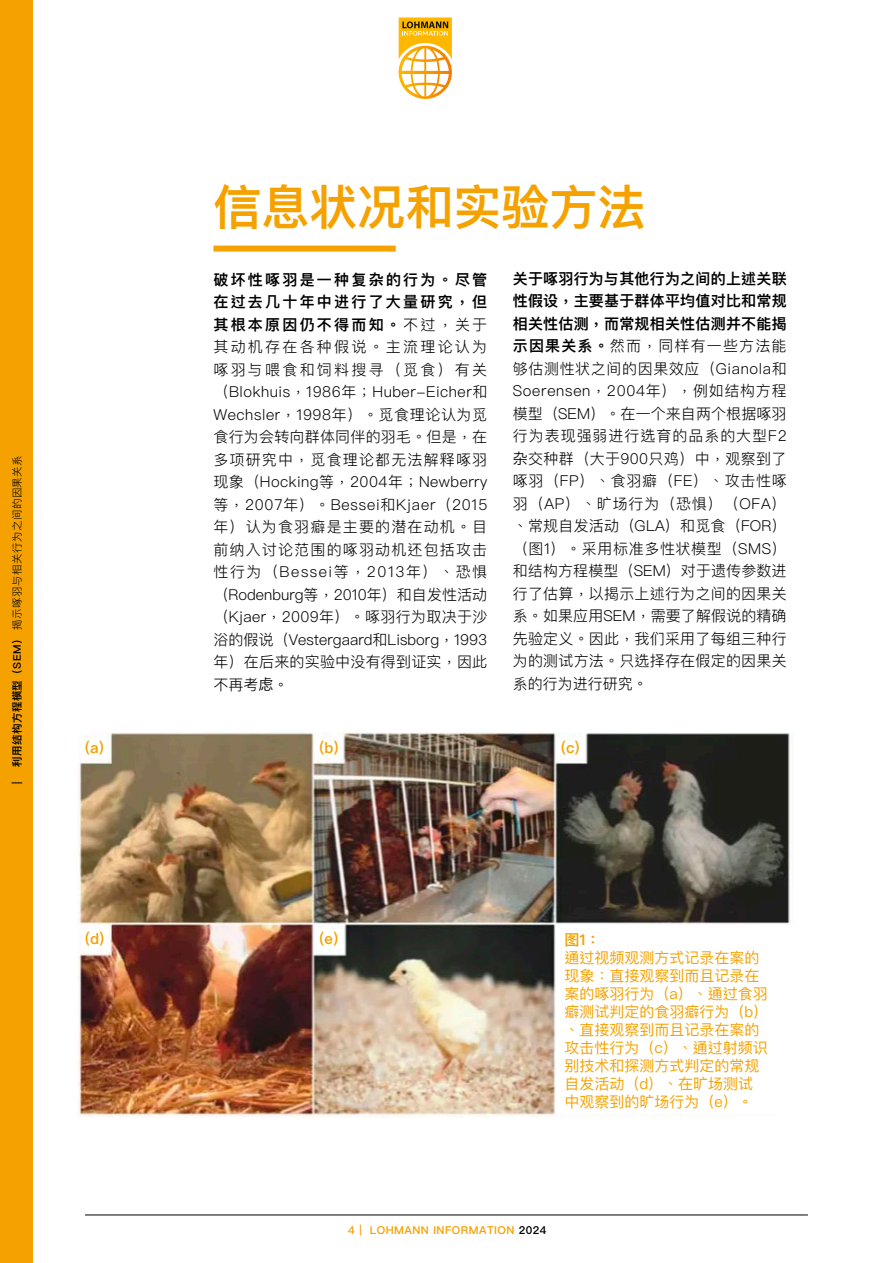
<style>
.page{position:relative;width:893px;height:1263px;background:#fff}
.page>*{position:absolute;margin:0;border:0;box-sizing:border-box;transform-origin:0 0}
.t1{font:600 48px "Ping Fang HK";color:#f5a200}
.t2{font:300 15px/22.5px "Ping Fang HK";letter-spacing:.015em;color:#000;text-align:justify}
.Pie_de_foto{font:15px/18px "Ping Fang HK";color:#f5a200}
.Pie_de_foto-2{font:600 15px "Ping Fang HK";color:#f5a200}
.t3{font:600 10.95px "Ping Fang HK";letter-spacing:.04em;color:#f5a200}
.t4{font:300 10.5px "Ping Fang HK";letter-spacing:.04em;color:#000}
.t5{font:600 10.5px "Ping Fang HK";color:#000}
.s1{font-weight:600}
.s2{font-family:"Hiragino Sans GB W6";font-weight:400}
.s3{font-family:"Hiragino Sans GB W3";font-weight:400}
.s4{color:#000}
</style>
<div class="page">
<img style="left:78px;top:732px;width:715px;height:385px">
<div style="left:213px;top:246px;width:183px;height:6px;background:#f5a200"></div>
<div style="left:556px;top:925px;width:236px;height:190px;background:#fff"></div>
<div style="left:81px;top:738px;width:27px;height:20px;background:#fff"></div>
<div style="left:81px;top:929px;width:27px;height:19px;background:#fff"></div>
<div style="left:315px;top:738px;width:28px;height:20px;background:#fff"></div>
<div style="left:315px;top:929px;width:27px;height:19px;background:#fff"></div>
<div style="left:557px;top:738px;width:27px;height:20px;background:#fff"></div>
<div style="left:0;top:0;width:33px;height:1263px;background:#f5a200"></div>
<hr style="left:85px;top:1215px;width:723px;height:1px;background:#000">
<svg style="left:399px;top:17px;width:53px;height:82px"></svg>
<p class="t4" style="left:11px;top:767px;width:313px;rotate:-90deg"><span class="s1">利用结构方程模型（SEM）</span>揭示啄羽与相关行为之间的因果关系</p>
<p class="t5" style="left:11px;top:784px;width:4px;rotate:-90deg">|</p>
<p class="Pie_de_foto-2" style="left:85px;top:739px;width:20px">(a)</p>
<p class="Pie_de_foto-2" style="left:85px;top:929px;width:21px">(d)</p>
<p class="t1" style="left:213px;top:177px;width:433px">信息状况和实验方法</p>
<p class="t2" style="left:213px;top:268px;width:275px"><span class="s1">破坏性啄羽是一种复</span><span class="s2">杂</span><span class="s1">的行为。尽管在过去几十年中进行了大量研究，但其根本原因仍不得而知。</span>不过，关于其动机存在各种假说。主流理论认为啄羽与喂食和饲料搜寻（觅食）有关（Blokhuis，1986年；Huber-Eicher和Wechsler，1998年）。觅食理论认为觅食行为会转向群体同伴的羽毛。但是，在多项研究中，觅食理论都无法解释啄羽现象（Hocking等，2004年；Newberry等，2007年）。Bessei和Kjaer（2015年）认为食羽癖是主要的潜在动机。目前纳入讨论范围的啄羽动机还包括攻击性行为（Bessei等，2013年）、恐惧（Rodenburg等，2010年）和自发性活动（Kjaer，2009年）。啄羽行为取决于沙浴的假说（Vestergaard和Lisborg，1993年）在后来的实验中没有得到证实，因此不再考<span class="s3">虑</span>。</p>
<p class="t2" style="left:513px;top:267px;width:275px"><span class="s1">关于啄羽行为与其他行为之间的上述关联性假设，主要基于群体平均值对比和常规相关性估测，而常规相关性估测并不能揭示因果关系。</span>然而，同样有一些方法能够估测性状之间的因果效应（Gianola和Soerensen，2004年），例如结构方程模型（SEM）。在一个来自两个根据啄羽行为表现强弱进行选育的品系的大型F2<span class="s3">杂</span>交种群（大于900只鸡）中，观察到了啄羽（FP）、食羽癖（FE）、攻击性啄羽（AP）、旷场行为（恐惧）（OFA）、常规自发活动（GLA）和觅食（FOR）（图1）。采用标准多性状模型（SMS）和结构方程模型（SEM）对于遗传参数进行了估算，以揭示上述行为之间的因果关系。如果应用SEM，需要了解假说的精确先验定义。因此，我们采用了每组三种行为的测试方法。只选择存在假定的因果关系的行为进行研究。</p>
<p class="Pie_de_foto-2" style="left:319px;top:739px;width:21px">(b)</p>
<p class="Pie_de_foto-2" style="left:561px;top:739px;width:20px">(c)</p>
<p class="Pie_de_foto-2" style="left:320px;top:929px;width:20px">(e)</p>
<p class="Pie_de_foto-2" style="left:564px;top:930px;width:38px">图1：</p>
<p class="Pie_de_foto" style="left:564px;top:948px;width:205px">通过视频观测方式记录在案的现象：直接观察到而且记录在案的啄羽行为（a）、通过食羽癖测试判定的食羽癖行为（b）、直接观察到而且记录在案的攻击性行为（c）、通过射频识别技术和探测方式判定的常规自发活动（d）、在旷场测试中观察到的旷场行为（e）。</p>
<p class="t3" style="left:348px;top:1223px;width:200px">4 | LOHMANN INFORMATION <span class="s4">2024</span></p>
</div>
